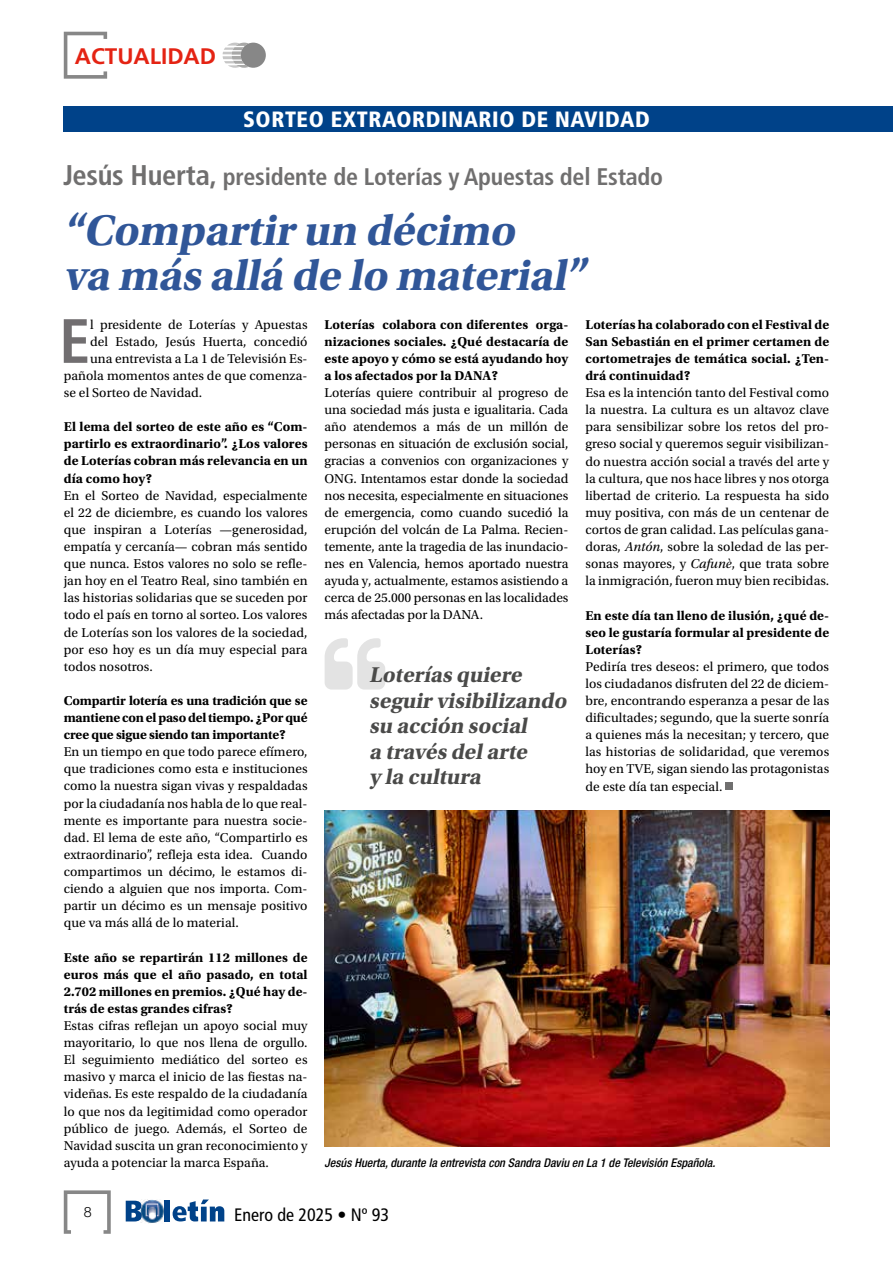
<style>
.page{position:relative;width:893px;height:1263px;background:#fff}
.page>*{position:absolute;margin:0;border:0;box-sizing:border-box;transform-origin:0 0}
.t1{font:700 condensed 62.55px "Frutiger LT Std";color:#716e70}
.t2{font:italic 700 45px/45px "Utopia Std";color:#305698}
.t3{font:700 condensed 24px "Frutiger LT Std";letter-spacing:-.01em;color:#706f6f}
.t4{font:italic 700 22.5px/25.5px "Utopia Std";color:#4a4a49}
.t5{font:700 22.5px "Frutiger LT Std";color:#e42313}
.t6{font:900 condensed 22.2px "Frutiger LT Std";letter-spacing:.025em;color:#fff}
.t7{font:condensed 18px "Frutiger LT Std";color:#000}
.t8{font:300 14.25px "Helvetica Neue LT Std";color:#000}
.t9{font:13.5px/17.1px "Utopia Std";letter-spacing:.005em;color:#000;text-align:justify}
.t10{font:700 13.5px/17.1px "Utopia Std";letter-spacing:.005em;color:#000;text-align:justify}
.t11{font:italic 500 condensed 12px "Helvetica Neue LT Std";color:#000}
.s1{font-size:28.5px}
.s2{font-style:italic}
</style>
<div class="page">
<svg style="left:126px;top:1201px;width:15px;height:20px"></svg>
<div style="left:164px;top:1200px;width:6px;height:21px;background:#004289"></div>
<svg style="left:173px;top:1199px;width:51px;height:22px"></svg>
<img style="left:141px;top:1199px;width:23px;height:24px">
<svg style="left:64px;top:1190px;width:47px;height:44px"></svg>
<svg style="left:64px;top:32px;width:43px;height:47px"></svg>
<svg style="left:223px;top:43px;width:26px;height:25px"></svg>
<div style="left:241px;top:43px;width:25px;height:25px;background:#878787;border-radius:50%"></div>
<svg style="left:325px;top:638px;width:60px;height:51px"></svg>
<img style="left:325px;top:810px;width:504px;height:336px">
<div style="left:725px;top:782px;width:8px;height:8px;background:#706f6f"></div>
<div style="left:216px;top:106px;width:677px;height:26px;background:#004289"></div>
<div style="left:64px;top:106px;width:765px;height:26px;background:#004289"></div>
<h3 class="t5" style="left:75px;top:43px;width:143px">ACTUALIDAD</h3>
<h3 class="t6" style="left:243px;top:106px;width:408px">SORTEO EXTRAORDINARIO DE NAVIDAD</h3>
<h3 class="t6" style="left:396px;top:106px;width:408px">SORTEO EXTRAORDINARIO DE NAVIDAD</h3>
<h3 class="t3" style="left:63px;top:163px;width:601px"><span class="s1">Jesús Huerta,</span> presidente de Loterías y Apuestas del Estado</h3>
<h2 class="t2" style="left:64px;top:208px;width:533px">“Compartir un décimo<br>va más allá de lo material”</h2>
<h1 class="t1" style="left:59px;top:304px;width:33px">E</h1>
<p class="t9" style="left:90px;top:316px;width:219px">l presidente de Loterías y Apuestas</p>
<p class="t9" style="left:90px;top:333px;width:219px">del Estado, Jesús Huerta, concedió</p>
<p class="t9" style="left:90px;top:350px;width:219px">una entrevista a La 1 de Televisión Es-</p>
<p class="t9" style="left:64px;top:367px;width:245px">pañola momentos antes de que comenza-</p>
<p class="t9" style="left:64px;top:384px;width:140px">se el Sorteo de Navidad.</p>
<p class="t10" style="left:64px;top:418px;width:245px">El lema del sorteo de este año es “Com&shy;partirlo es extraordinario”. ¿Los valores de Loterías cobran más relevancia en un día como hoy?</p>
<p class="t9" style="left:64px;top:487px;width:245px">En el Sorteo de Navidad, especialmente el 22 de diciembre, es cuando los valores que inspiran a Loterías —generosidad, empatía y cercanía— cobran más sentido que nunca. Estos valores no solo se refle&shy;jan hoy en el Teatro Real, sino también en las historias solidarias que se suceden por todo el país en torno al sorteo. Los valores de Loterías son los valores de la sociedad, por eso hoy es un día muy especial para todos nosotros.</p>
<p class="t10" style="left:64px;top:692px;width:245px">Compartir lotería es una tradición que se mantiene con el paso del tiempo. ¿Por qué cree que sigue siendo tan importante?</p>
<p class="t9" style="left:64px;top:744px;width:245px">En un tiempo en que todo parece efímero, que tradiciones como esta e instituciones como la nuestra sigan vivas y respaldadas por la ciudadanía nos habla de lo que real&shy;mente es importante para nuestra socie&shy;dad. El lema de este año, “Compartirlo es extraordinario”, refleja esta idea. Cuando compartimos un décimo, le estamos di&shy;ciendo a alguien que nos importa. Com&shy;partir un décimo es un mensaje positivo que va más allá de lo material.</p>
<p class="t10" style="left:64px;top:949px;width:245px">Este año se repartirán 112 millones de euros más que el año pasado, en total 2.702 millones en premios. ¿Qué hay de&shy;trás de estas grandes cifras?</p>
<p class="t9" style="left:64px;top:1017px;width:245px">Estas cifras reflejan un apoyo social muy mayoritario, lo que nos llena de orgullo.<br>El seguimiento mediático del sorteo es masivo y marca el inicio de las fiestas na&shy;videñas. Es este respaldo de la ciudadanía lo que nos da legitimidad como operador público de juego. Además, el Sorteo de Navidad suscita un gran reconocimiento y ayuda a potenciar la marca España.</p>
<p class="t10" style="left:325px;top:316px;width:245px">Loterías colabora con diferentes orga&shy;nizaciones sociales. ¿Qué destacaría de este apoyo y cómo se está ayudando hoy a los afectados por la DANA?</p>
<p class="t9" style="left:325px;top:384px;width:245px">Loterías quiere contribuir al progreso de una sociedad más justa e igualitaria. Cada año atendemos a más de un millón de personas en situación de exclusión social, gracias a convenios con organizaciones y ONG. Intentamos estar donde la sociedad nos necesita, especialmente en situaciones de emergencia, como cuando sucedió la erupción del volcán de La Palma. Recien&shy;temente, ante la tragedia de las inundacio&shy;nes en Valencia, hemos aportado nuestra ayuda y, actualmente, estamos asistiendo a cerca de 25.000 personas en las localidades más afectadas por la DANA.</p>
<h3 class="t4" style="left:369px;top:662px;width:203px">Loterías quiere seguir visibilizando su acción social<br>a través delarte<br>y la cultura</h3>
<p class="t10" style="left:585px;top:316px;width:245px">Loterías ha colaborado con el Festival de San Sebastián en el primer certamen de cortometrajes de temática social. ¿Ten&shy;drá continuidad?</p>
<p class="t9" style="left:585px;top:384px;width:245px">Esa es la intención tanto del Festival como la nuestra. La cultura es un altavoz clave para sensibilizar sobre los retos del pro&shy;greso social y queremos seguir visibilizan&shy;do nuestra acción social a través del arte y la cultura, que nos hace libres y nos otorga libertad de criterio. La respuesta ha sido muy positiva, con más de un centenar de cortos de gran calidad. Las películas gana&shy;doras, <span class="s2">Antón</span>, sobre la soledad de las per&shy;sonas mayores, y <span class="s2">Cafunè</span>, que trata sobre la inmigración, fueron muy bien recibidas.</p>
<p class="t10" style="left:585px;top:607px;width:245px">En este día tan lleno de ilusión, ¿qué de&shy;seo le gustaría formular al presidente de Loterías?</p>
<p class="t9" style="left:585px;top:658px;width:245px">Pediría tres deseos: el primero, que todos los ciudadanos disfruten del 22 de diciem&shy;bre, encontrando esperanza a pesar de las dificultades; segundo, que la suerte sonría a quienes más la necesitan; y tercero, que las historias de solidaridad, que veremos hoy en TVE, sigan siendo las protagonistas de este día tan especial.</p>
<p class="t11" style="left:325px;top:1155px;width:392px">Jesús Huerta, durante la entrevista con Sandra Daviu en La 1 de Televisión Española.</p>
<p class="t8" style="left:84px;top:1203px;width:9px">8</p>
<h3 class="t7" style="left:234px;top:1204px;width:156px">Enero de 2025 • Nº 93</h3>
</div>
